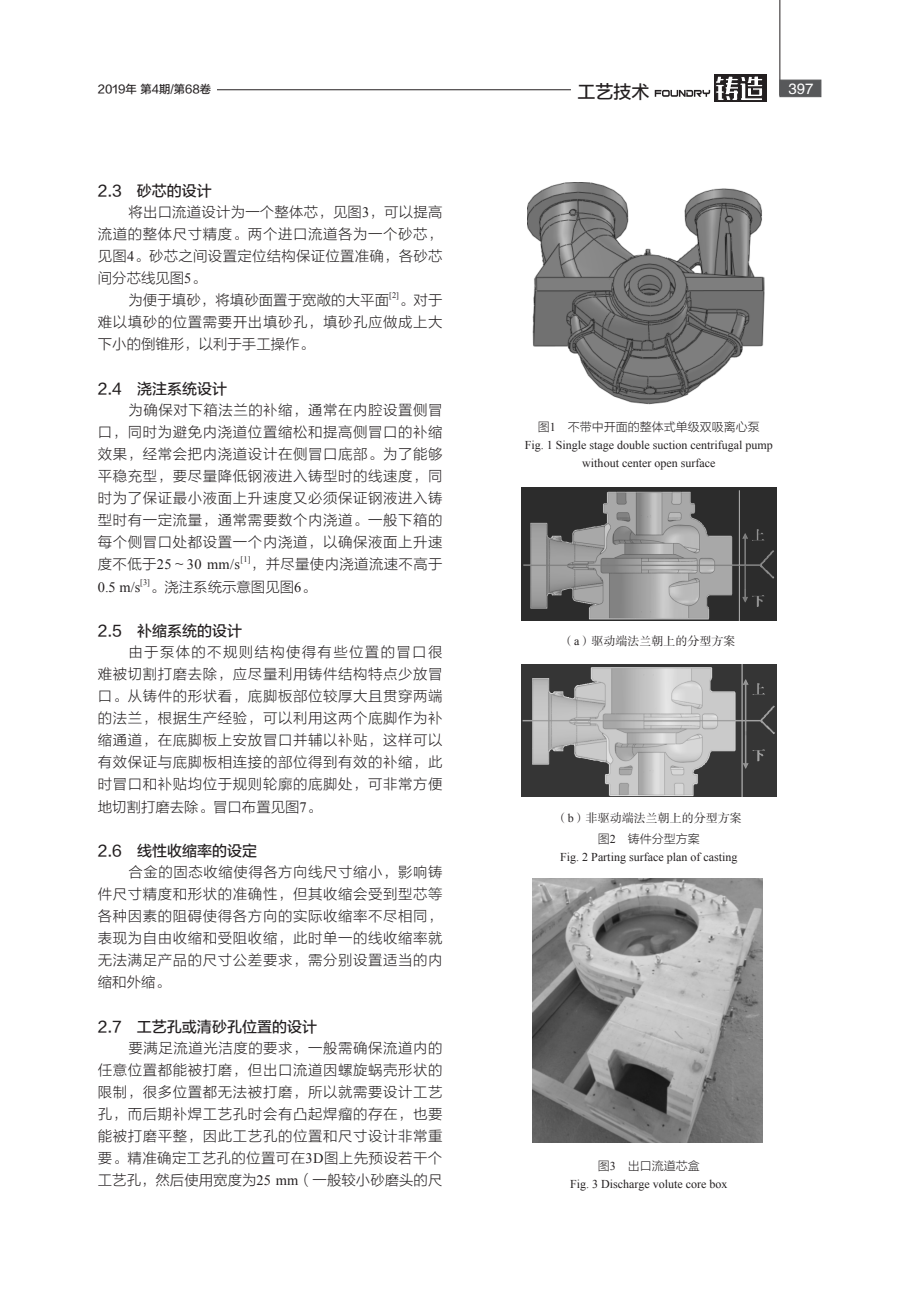
<style>
.page{position:relative;width:919px;height:1289px;background:#fff}
.page>*{position:absolute;margin:0;border:0;box-sizing:border-box;transform-origin:0 0}
.t1{font:18px "FZLTZHUNHJW GB1 0";color:#231f20}
._2级标题{font:15px "FZLTZHUNHJW GB1 0";color:#231f20}
.t2{font:15px "FZHTJW GB1 0";color:#fff}
._1正文{font:14.4px/22px "FZLTKHK GBK1 0";letter-spacing:.04em;color:#231f20;text-align:justify}
._1正文-2{font:14.4px "FZLTKHK GBK1 0";letter-spacing:.005em;color:#231f20}
._1正文-3{font:14.4px "FZLTKHK GBK1 0";color:#231f20}
._1正文-4{font:14.4px "Times New Roman";color:#231f20}
._5图注{font:12px "Times New Roman";color:#231f20}
._5图注-2{font:12px "FZLTKHK GBK1 0";color:#231f20}
.图abc{font:12px "FZSSJW GB1 0";color:#231f20}
.t3{font:11.25px "FZLTZHUNHJW GB1 0";color:#231f20}
._1正文-5{font:8.4px "Times New Roman";color:#231f20}
.s1{font-family:"Times New Roman"}
</style>
<div class="page">
<hr style="left:779px;top:0;width:1px;height:96px;background:#231f20">
<div style="left:714px;top:75px;width:52px;height:27px;background:#231f20"></div>
<svg style="left:654px;top:76px;width:109px;height:24px"></svg>
<div style="left:779px;top:80px;width:42px;height:17px;background:#57585a"></div>
<hr style="left:217px;top:89px;width:354px;height:1px;background:#231f20">
<img style="left:527px;top:183px;width:238px;height:222px">
<img style="left:521px;top:488px;width:255px;height:132px">
<img style="left:521px;top:665px;width:255px;height:131px">
<img style="left:533px;top:878px;width:229px;height:264px">
<p class="t3" style="left:98px;top:83px;width:115px">2019年 第4期/第68卷</p>
<p class="t1" style="left:577px;top:82px;width:73px">工艺技术</p>
<p class="t2" style="left:788px;top:81px;width:26px">397</p>
<p class="_2级标题" style="left:98px;top:182px;width:116px">2.3 砂芯的设计</p>
<p class="_1正文" style="left:98px;top:201px;width:346px;text-indent:31px">将出口流道设计为一个整体芯，见图<span class="s1">3</span>，可以提高流道的整体尺寸精度。两个进口流道各为一个砂芯，见图<span class="s1">4</span>。砂芯之间设置定位结构保证位置准确，各砂芯间分芯线见图<span class="s1">5</span>。</p>
<p class="_1正文-2" style="left:128px;top:292px;width:262px">为便于填砂，将填砂面置于宽敞的大平面</p>
<p class="_1正文-5" style="left:389px;top:290px;width:11px">[2]</p>
<p class="_1正文" style="left:98px;top:290px;width:346px;text-indent:301px">。对于难以填砂的位置需要开出填砂孔，填砂孔应做成上大下小的倒锥形，以利于手工操作。</p>
<p class="_2级标题" style="left:98px;top:380px;width:131px">2.4 浇注系统设计</p>
<p class="_1正文" style="left:98px;top:399px;width:346px;text-indent:31px">为确保对下箱法兰的补缩，通常在内腔设置侧冒口，同时为避免内浇道位置缩松和提高侧冒口的补缩效果，经常会把内浇道设计在侧冒口底部。为了能够平稳充型，要尽量降低钢液进入铸型时的线速度，同时为了保证最小液面上升速度又必须保证钢液进入铸型时有一定流量，通常需要数个内浇道。一般下箱的每个侧冒口处都设置一个内浇道，以确保液面上升速度不低于<span class="s1">25</span>～<span class="s1">30 mm/s</span></p>
<p class="_1正文-5" style="left:240px;top:554px;width:12px">[1]</p>
<p class="_1正文" style="left:251px;top:554px;width:193px">，并尽量使内浇道流速不高于</p>
<p class="_1正文-4" style="left:98px;top:577px;width:44px">0.5 m/s</p>
<p class="_1正文-5" style="left:140px;top:576px;width:11px">[3]</p>
<p class="_1正文-3" style="left:150px;top:578px;width:167px">。浇注系统示意图见图<span class="s1">6</span>。</p>
<p class="_2级标题" style="left:98px;top:622px;width:146px">2.5 补缩系统的设计</p>
<p class="_1正文" style="left:98px;top:641px;width:346px;text-indent:31px">由于泵体的不规则结构使得有些位置的冒口很难被切割打磨去除，应尽量利用铸件结构特点少放冒口。从铸件的形状看，底脚板部位较厚大且贯穿两端的法兰，根据生产经验，可以利用这两个底脚作为补缩通道，在底脚板上安放冒口并辅以补贴，这样可以有效保证与底脚板相连接的部位得到有效的补缩，此时冒口和补贴均位于规则轮廓的底脚处，可非常方便地切割打磨去除。冒口布置见图<span class="s1">7</span>。</p>
<p class="_2级标题" style="left:98px;top:842px;width:161px">2.6 线性收缩率的设定</p>
<p class="_1正文" style="left:98px;top:861px;width:346px;text-indent:31px">合金的固态收缩使得各方向线尺寸缩小，影响铸件尺寸精度和形状的准确性，但其收缩会受到型芯等各种因素的阻碍使得各方向的实际收缩率不尽相同，表现为自由收缩和受阻收缩，此时单一的线收缩率就无法满足产品的尺寸公差要求，需分别设置适当的内缩和外缩。</p>
<p class="_2级标题" style="left:98px;top:1018px;width:221px">2.7 工艺孔或清砂孔位置的设计</p>
<p class="_1正文" style="left:98px;top:1037px;width:346px;text-indent:31px">要满足流道光洁度的要求，一般需确保流道内的任意位置都能被打磨，但出口流道因螺旋蜗壳形状的限制，很多位置都无法被打磨，所以就需要设计工艺孔，而后期补焊工艺孔时会有凸起焊瘤的存在，也要能被打磨平整，因此工艺孔的位置和尺寸设计非常重要。精准确定工艺孔的位置可在<span class="s1">3D</span>图上先预设若干个工艺孔，然后使用宽度为<span class="s1">25 mm</span>（一般较小砂磨头的尺</p>
<p class="_5图注-2" style="left:537px;top:420px;width:223px">图<span class="s1">1</span> 不带中开面的整体式单级双吸离心泵</p>
<p class="_5图注" style="left:524px;top:436px;width:249px">Fig. 1 Single stage double suction centrifugal pump</p>
<p class="_5图注" style="left:582px;top:454px;width:134px">without center open surface</p>
<p class="图abc" style="left:562px;top:635px;width:175px">（<span class="s1">a</span>）驱动端法兰朝上的分型方案</p>
<p class="图abc" style="left:555px;top:811px;width:187px">（<span class="s1">b</span>）非驱动端法兰朝上的分型方案</p>
<p class="_5图注-2" style="left:597px;top:832px;width:103px">图<span class="s1">2</span> 铸件分型方案</p>
<p class="_5图注" style="left:560px;top:848px;width:178px">Fig. 2 Parting surface plan of casting</p>
<p class="_5图注-2" style="left:597px;top:1159px;width:103px">图<span class="s1">3</span> 出口流道芯盒</p>
<p class="_5图注" style="left:570px;top:1175px;width:159px">Fig. 3 Discharge volute core box</p>
</div>
